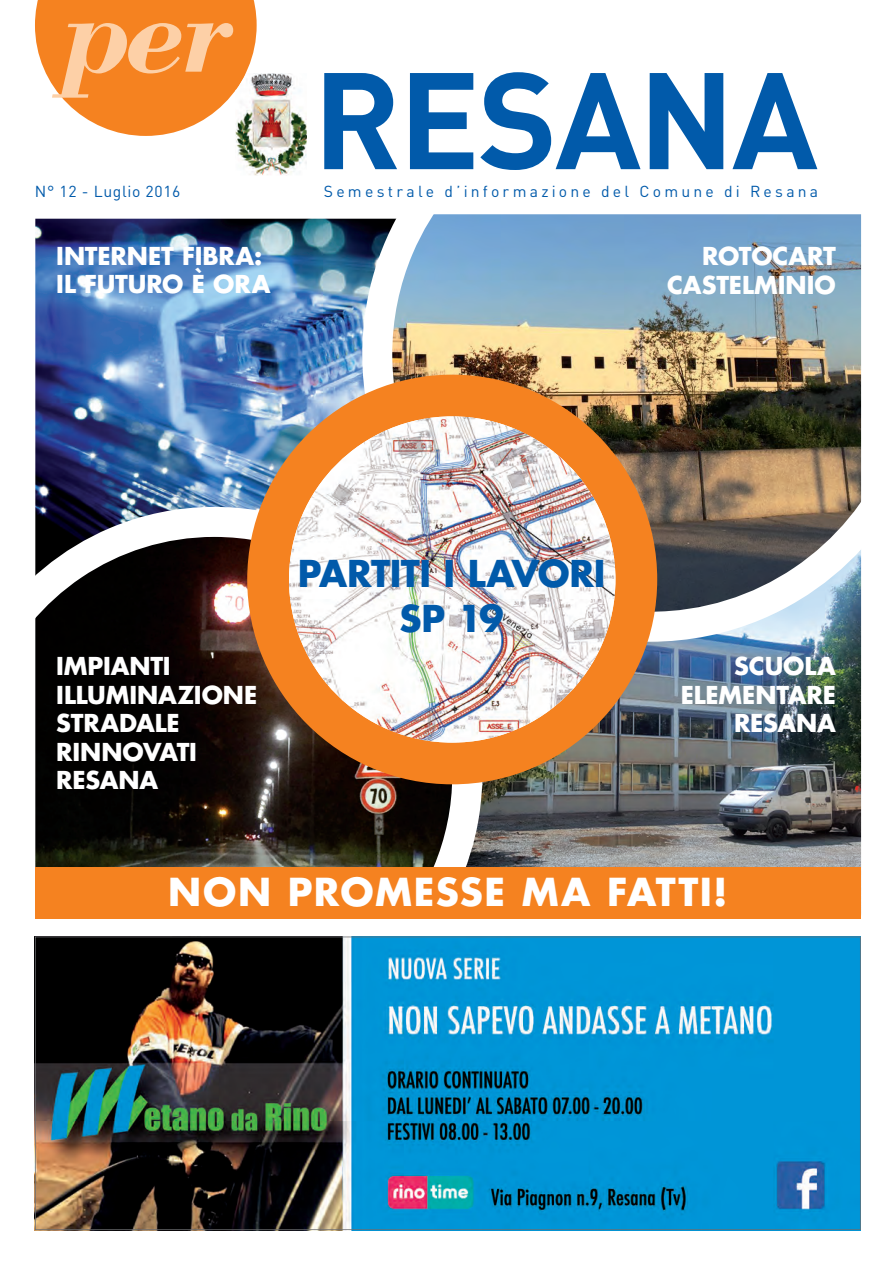
<style>
.page{position:relative;width:895px;height:1265px;background:#fff}
.page>*{position:absolute;margin:0;border:0;box-sizing:border-box;transform-origin:0 0}
.t1{font:700 135px "DIN";letter-spacing:-.02em;color:#015aaa}
.t2{font:700 37.5px "Futura";letter-spacing:.035em;color:#fff}
.t3{font:700 36px/45px "Futura";letter-spacing:-.015em;color:#015aaa;text-align:center}
.t4{font:700 24px/28.5px "Futura";letter-spacing:-.005em;color:#fff;text-align:right}
.t5{font:15.75px "DIN";letter-spacing:.2em;color:#015aaa}
.t6{font:15.75px "DIN";letter-spacing:.04em;color:#015aaa}
</style>
<div class="page">
<img style="left:34px;top:14px;width:828px;height:1063px">
<svg style="left:35px;top:0;width:221px;height:136px;background:#f79f54"></svg>
<img style="left:235px;top:73px;width:72px;height:102px">
<img style="left:235px;top:73px;width:10px;height:17px">
<div style="left:35px;top:867px;width:825px;height:51px;background:#f58220"></div>
<img style="left:35px;top:936px;width:825px;height:294px">
<p class="t6" style="left:35px;top:182px;width:147px">n° 12 - luglio 2016</p>
<p class="t4" style="left:56px;top:241px;width:215px;text-align:left">INTERNET FIBRA:<br>IL FUTURO È ORA</p>
<h1 class="t1" style="left:313px;top:32px;width:506px">RESANA</h1>
<p class="t5" style="left:323px;top:182px;width:495px">Semestrale d’informazione del comune di resana</p>
<p class="t4" style="left:666px;top:241px;width:170px">ROTOCART<br>CASTELMINIO</p>
<p class="t4" style="left:56px;top:651px;width:202px;text-align:left">IMPIANTI<br>ILLUMINAZIONE<br>STRADALE<br>RINNOVATI<br>RESANA</p>
<h3 class="t3" style="left:297px;top:550px;width:309px">PARTITI I LAVORI<br>SP 19</h3>
<p class="t4" style="left:680px;top:651px;width:157px">SCUOLA<br>ELEMENTARE<br>RESANA</p>
<h2 class="t2" style="left:168px;top:865px;width:560px">NON PROMESSE MA FATTI!</h2>
</div>
